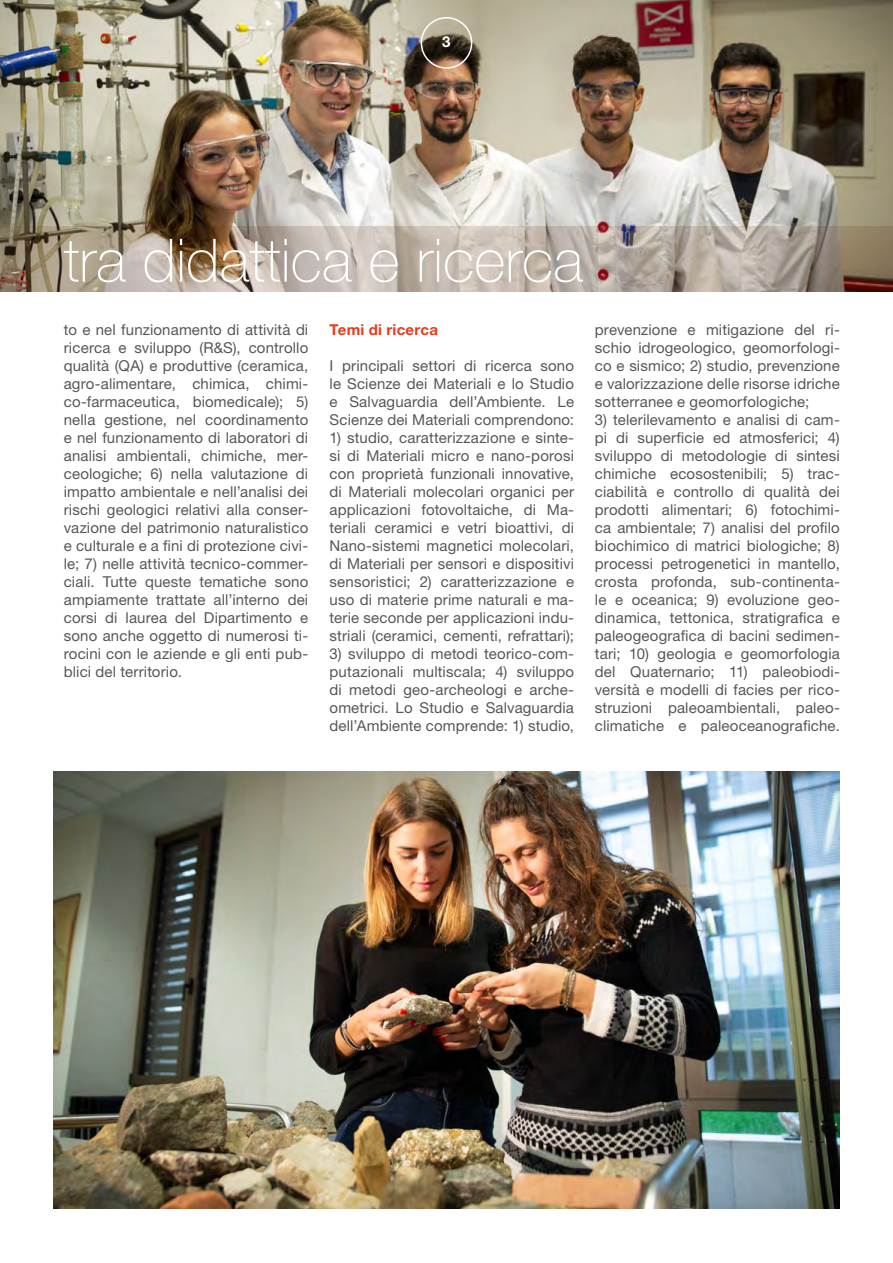
<style>
.page{position:relative;width:893px;height:1263px;background:#fff}
.page>*{position:absolute;margin:0;border:0;box-sizing:border-box;transform-origin:0 0}
.t1{font:100 60px "Helvetica Neue LT Std";color:#fff}
.t2{font:15px/18px "Helvetica Neue LT Std";letter-spacing:.01em;color:#575756;text-align:justify}
.t3{font:700 15px "Helvetica Neue LT Std";letter-spacing:.02em;color:#e73b18}
.t4{font:700 15px "Helvetica Neue LT Std";color:#fff}
</style>
<div class="page">
<img style="left:0;top:0;width:893px;height:226px">
<img style="left:53px;top:771px;width:786px;height:438px">
<svg style="left:0;top:226px;width:893px;height:66px;background:#aea092"></svg>
<div style="left:421px;top:17px;width:51px;height:52px;border:2px solid #fff;border-radius:50%"></div>
<p class="t4" style="left:442px;top:32px;width:10px">3</p>
<h1 class="t1" style="left:64px;top:226px;width:521px">tra didattica e ricerca</h1>
<p class="t2" style="left:64px;top:321px;width:246px">to e nel funzionamento di attività di ricerca e sviluppo (R&amp;S), controllo qualità (QA) e produttive (ceramica, agro-alimentare, chimica, chimi&shy;co-farmaceutica, biomedicale); 5) nella gestione, nel coordinamento e nel funzionamento di laboratori di analisi ambientali, chimiche, mer&shy;ceologiche; 6) nella valutazione di impatto ambientale e nell’analisi dei rischi geologici relativi alla conser&shy;vazione del patrimonio naturalistico e culturale e a fini di protezione civi&shy;le; 7) nelle attività tecnico-commer&shy;ciali. Tutte queste tematiche sono ampiamente trattate all’interno dei corsi di laurea del Dipartimento e sono anche oggetto di numerosi ti&shy;rocini con le aziende e gli enti pub&shy;blici del territorio.</p>
<p class="t3" style="left:330px;top:321px;width:110px">Temi di ricerca</p>
<p class="t2" style="left:330px;top:357px;width:246px">I principali settori di ricerca sono le Scienze dei Materiali e lo Studio e Salvaguardia dell’Ambiente. Le Scienze dei Materiali comprendono:</p>
<p class="t2" style="left:330px;top:429px;width:246px">1) studio, caratterizzazione e sinte&shy;si di Materiali micro e nano-porosi con proprietà funzionali innovative, di Materiali molecolari organici per applicazioni fotovoltaiche, di Ma&shy;teriali ceramici e vetri bioattivi, di Nano-sistemi magnetici molecolari, di Materiali per sensori e dispositivi sensoristici; 2) caratterizzazione e uso di materie prime naturali e ma&shy;terie seconde per applicazioni indu&shy;striali (ceramici, cementi, refrattari);</p>
<p class="t2" style="left:330px;top:645px;width:246px">3) sviluppo di metodi teorico-com&shy;putazionali multiscala; 4) sviluppo di metodi geo-archeologi e arche&shy;ometrici. Lo Studio e Salvaguardia dell’Ambiente comprende: 1) studio,</p>
<p class="t2" style="left:595px;top:321px;width:246px">prevenzione e mitigazione del ri&shy;schio idrogeologico, geomorfologi&shy;co e sismico; 2) studio, prevenzione e valorizzazione delle risorse idriche sotterranee e geomorfologiche;</p>
<p class="t2" style="left:595px;top:411px;width:246px">3) telerilevamento e analisi di cam&shy;pi di superficie ed atmosferici; 4) sviluppo di metodologie di sintesi chimiche ecosostenibili; 5) trac&shy;ciabilità e controllo di qualità dei prodotti alimentari; 6) fotochimi&shy;ca ambientale; 7) analisi del profilo biochimico di matrici biologiche; 8) processi petrogenetici in mantello, crosta profonda, sub-continenta&shy;le e oceanica; 9) evoluzione geo&shy;dinamica, tettonica, stratigrafica e paleogeografica di bacini sedimen&shy;tari; 10) geologia e geomorfologia del Quaternario; 11) paleobiodi&shy;versità e modelli di facies per rico&shy;struzioni paleoambientali, paleo&shy;climatiche e paleoceanografiche.</p>
</div>
